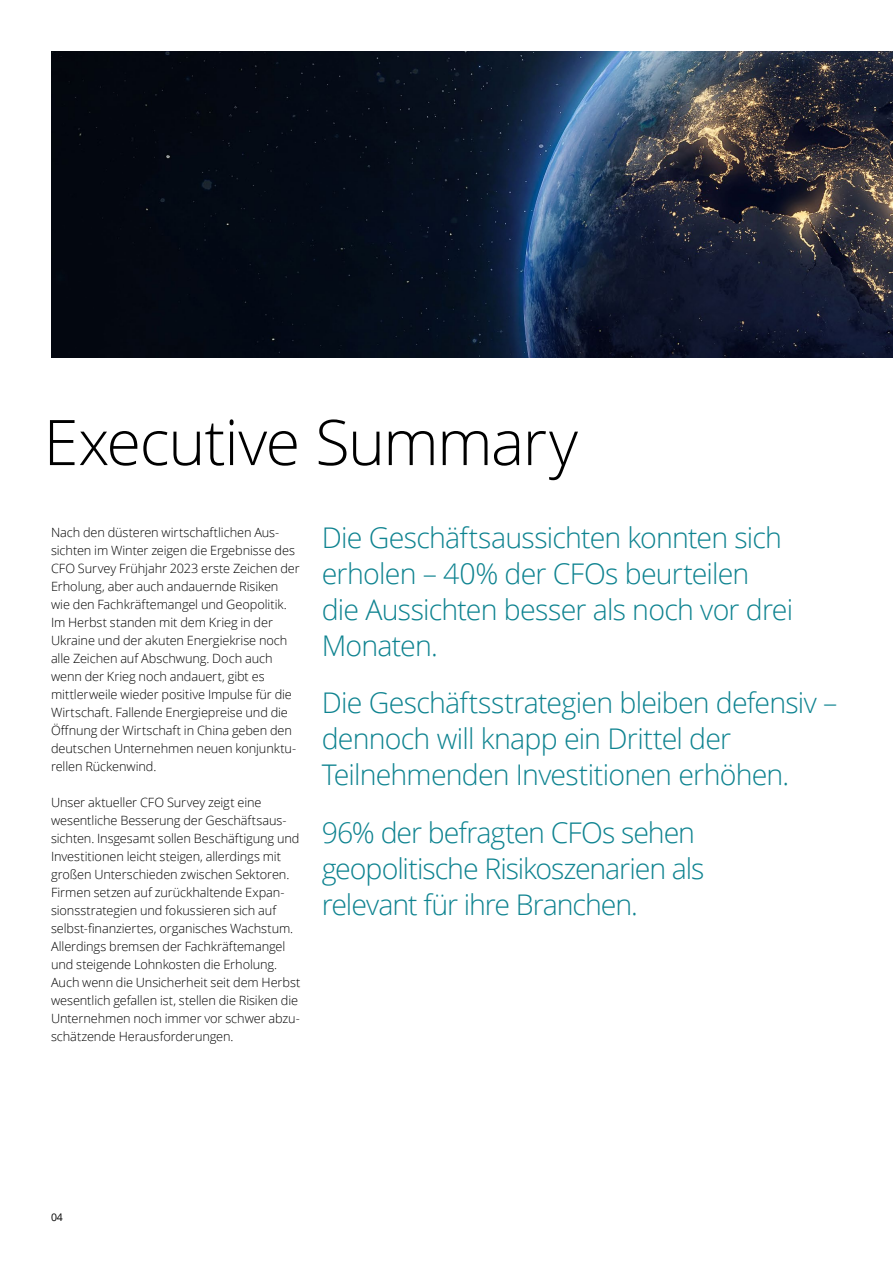
<style>
.page{position:relative;width:893px;height:1263px;background:#fff}
.page>*{position:absolute;margin:0;border:0;box-sizing:border-box;transform-origin:0 0}
.t1{font:300 63px "Open Sans";letter-spacing:-.025em;color:#000}
.t2{font:300 28.5px/36px "Open Sans";letter-spacing:-.03em;color:#0e8390}
.t3{font:300 12.75px/18px "Open Sans";letter-spacing:-.005em;color:#000}
.t4{font:10.5px "Open Sans";color:#000}
</style>
<div class="page">
<img style="left:51px;top:51px;width:842px;height:306px">
<h1 class="t1" style="left:44px;top:399px;width:536px">Executive Summary</h1>
<p class="t3" style="left:51px;top:523px;width:250px">Nach den düsteren wirtschaftlichen Aus&shy;sichten im Winter zeigen die Ergebnisse des CFO Survey Frü hjahr 2023 erste Zeichen der Erholung, aber auch andauernde Risiken wie den Fachkräftemangel und Geopolitik.<br>Im Herbst standen mit dem Krieg in der Ukraine und der akuten Energiekrise noch alle Zeichen auf Abschwung. Doch auch wenn der Krieg noch andauert, gibt es mittlerweile wieder positive Impulse fü r die Wirtschaft. Fallende Energiepreise und die Öffnung der Wirtschaft in China geben den deutschen Unternehmen neuen konjunktu&shy;rellen Rückenwind.</p>
<p class="t3" style="left:51px;top:793px;width:251px">Unser aktueller CFO Survey zeigt eine wesentliche Besserung der Geschäftsaus&shy;sichten. Insgesamt sollen Beschäftigung und Investitionen leicht steigen, allerdings mit großen Unterschieden zwischen Sektoren.<br>Firmen setzen auf zurückhaltende Expan&shy;sionsstrategien und fokussieren sich auf selbst-finanziertes, organisches Wachstum.<br>Allerdings bremsen der Fachkräftemangel und steigende Lohnkosten die Erholung.<br>Auch wenn die Unsicherheit seit dem Herbst wesentlich gefallen ist, stellen die Risiken die Unternehmen noch immer vor schwer abzu&shy;schätzende Herausforderungen.</p>
<h2 class="t2" style="left:322px;top:519px;width:473px">Die Geschäftsaussichten konnten sich erholen – 40% der CFOs beurteilen die Aussichten besser als noch vor drei<br>Monaten.</h2>
<h2 class="t2" style="left:322px;top:684px;width:517px">Die Geschäftsstrategien bleiben defensiv – dennoch will knapp ein Drittel der<br>Teilnehmenden Investitionen erhöhen.</h2>
<h2 class="t2" style="left:322px;top:813px;width:384px">96% der befragten CFOs sehen geopolitische Risikoszenarien als relevant fü r ihre Branchen.</h2>
<p class="t4" style="left:51px;top:1210px;width:13px">04</p>
</div>
